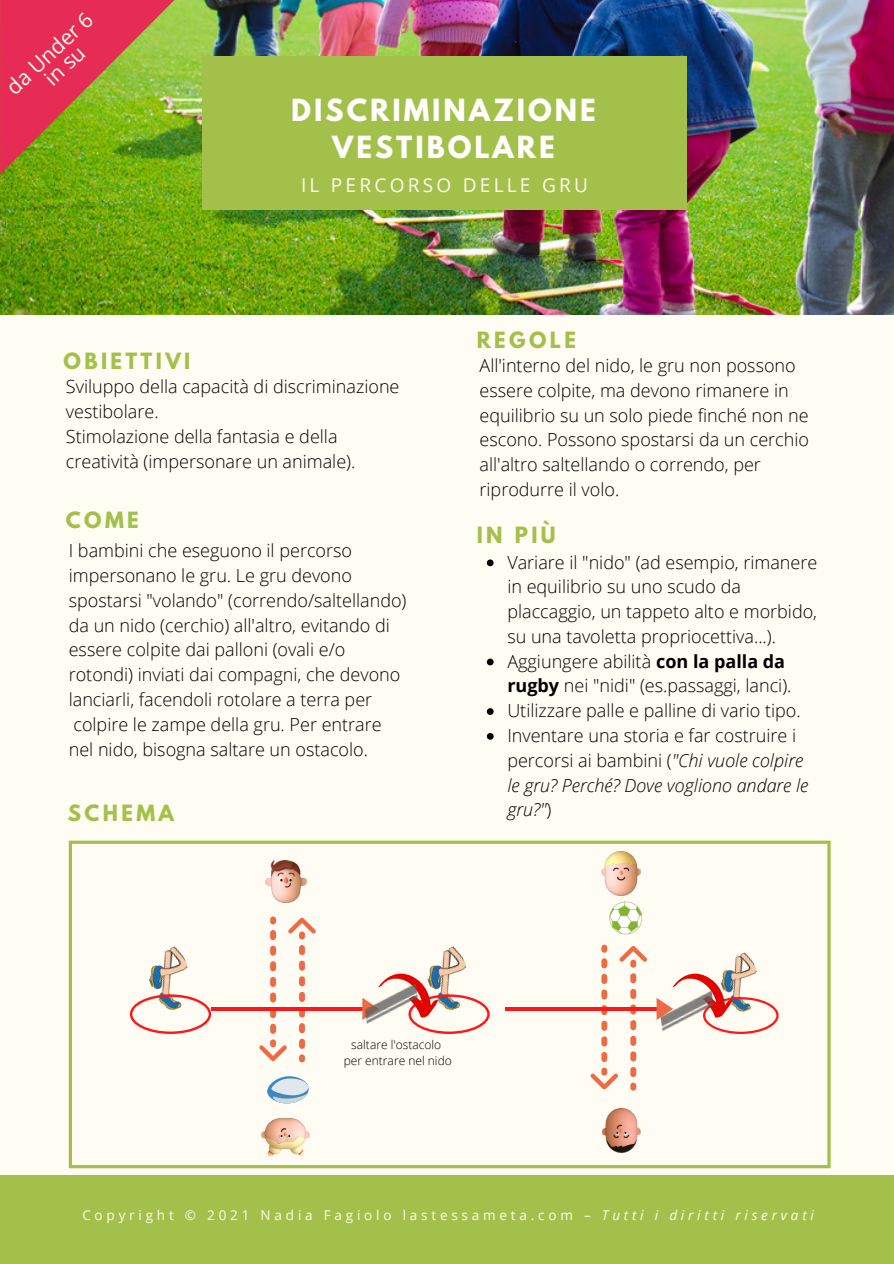
<style>
.page{position:relative;width:894px;height:1264px;background:#fff}
.page>*{position:absolute;margin:0;border:0;box-sizing:border-box;transform-origin:0 0}
.t1{font:700 27px/37.2px "League Spartan";letter-spacing:.11em;color:#fff;text-align:center}
.t2{font:21px "Open Sans";color:#fffcf3}
.t3{font:700 19.8px "League Spartan";letter-spacing:.17em;color:#a3c14a}
.t4{font:19.05px "Open Sans";letter-spacing:.17em;color:#fffcf3}
.t5{font:300 18px/24.8px "Open Sans";color:#000}
.t6{font:italic 300 18px/24.8px "Open Sans";color:#000}
.t7{font:13.5px "Open Sans";letter-spacing:.28em;color:#fffcf3}
.t8{font:300 12px "Open Sans";color:#000}
.s1{font-weight:700}
.s2{font-style:normal}
.s3{font-style:italic}
</style>
<div class="page">
<div style="left:0;top:0;width:893px;height:1263px;background:#fffcf3"></div>
<img style="left:0;top:0;width:893px;height:314px">
<div style="left:202px;top:56px;width:484px;height:153px;background:#a3c14a"></div>
<div style="left:0;top:1175px;width:893px;height:88px;background:#a3c14a"></div>
<svg style="left:69px;top:840px;width:761px;height:328px"></svg>
<img style="left:141px;top:944px;width:58px;height:50px">
<svg style="left:130px;top:994px;width:81px;height:39px"></svg>
<img style="left:420px;top:944px;width:58px;height:29px">
<img style="left:713px;top:950px;width:54px;height:23px">
<img style="left:265px;top:860px;width:41px;height:42px">
<img style="left:262px;top:1118px;width:47px;height:37px">
<img style="left:602px;top:1108px;width:38px;height:44px">
<img style="left:601px;top:851px;width:39px;height:44px">
<svg style="left:609px;top:901px;width:33px;height:33px"></svg>
<div style="left:630px;top:959px;width:6px;height:8px;background:#ed6b44;border-radius:3px"></div>
<svg style="left:630px;top:973px;width:6px;height:104px"></svg>
<div style="left:630px;top:1082px;width:6px;height:8px;background:#ed6b44;border-radius:3px"></div>
<svg style="left:618px;top:945px;width:30px;height:18px"></svg>
<div style="left:601px;top:1067px;width:6px;height:8px;background:#ed6b44;border-radius:3px"></div>
<svg style="left:601px;top:958px;width:6px;height:104px"></svg>
<div style="left:601px;top:944px;width:6px;height:8px;background:#ed6b44;border-radius:3px"></div>
<svg style="left:589px;top:1072px;width:29px;height:17px"></svg>
<img style="left:0;top:0;width:174px;height:175px">
<svg style="left:258px;top:917px;width:59px;height:201px"></svg>
<hr style="left:211px;top:1007px;width:155px;height:3px;background:#ff1616">
<svg style="left:362px;top:973px;width:127px;height:60px"></svg>
<hr style="left:505px;top:1007px;width:155px;height:3px;background:#ff1616">
<svg style="left:656px;top:973px;width:122px;height:60px"></svg>
<img style="left:361px;top:980px;width:59px;height:46px">
<svg style="left:486px;top:559px;width:7px;height:7px"></svg>
<svg style="left:486px;top:658px;width:7px;height:7px"></svg>
<svg style="left:486px;top:708px;width:7px;height:7px"></svg>
<svg style="left:486px;top:733px;width:7px;height:6px"></svg>
<img style="left:657px;top:987px;width:59px;height:47px">
<p class="t2" style="left:0;top:79px;width:110px;rotate:-43deg">da Under 6</p>
<p class="t2" style="left:38px;top:70px;width:48px;rotate:-43deg">in su</p>
<p class="t1" style="left:291px;top:94px;width:306px">DISCRIMINAZIONE<br>VESTIBOLARE</p>
<p class="t4" style="left:301px;top:172px;width:288px">IL PERCORSO DELLE GRU</p>
<p class="t3" style="left:476px;top:330px;width:101px">REGOLE</p>
<p class="t3" style="left:64px;top:351px;width:128px">OBIETTIVI</p>
<p class="t5" style="left:66px;top:374px;width:335px">Sviluppo della capacità di discriminazione vestibolare.</p>
<p class="t5" style="left:66px;top:423px;width:291px">Stimolazione della fantasia e della creatività (impersonare un animale).</p>
<p class="t3" style="left:66px;top:510px;width:74px">COME</p>
<p class="t5" style="left:69px;top:538px;width:339px">I bambini che eseguono il percorso impersonano le gru. Le gru devono spostarsi "volando" (correndo/saltellando) da un nido (cerchio) all'altro, evitando di essere colpite dai palloni (ovali e/o rotondi) inviati dai compagni, che devono lanciarli, facendoli rotolare a terra per colpire le zampe della gru. Per entrare<br>nel nido, bisogna saltare un ostacolo.</p>
<p class="t3" style="left:68px;top:803px;width:108px">SCHEMA</p>
<p class="t5" style="left:479px;top:353px;width:331px">All'interno del nido, le gru non possono essere colpite, ma devono rimanere in equilibrio su un solo piede finché non ne escono. Possono spostarsi da un cerchio all'altro saltellando o correndo, per riprodurre il volo.</p>
<p class="t3" style="left:476px;top:525px;width:80px">IN PIÙ</p>
<p class="t5" style="left:507px;top:549px;width:311px">Variare il "nido" (ad esempio, rimanere in equilibrio su uno scudo da placcaggio, un tappeto alto e morbido, su una tavoletta propriocettiva...).</p>
<p class="t5" style="left:507px;top:648px;width:285px">Aggiungere abilità <span class="s1">con la palla da rugby</span> nei "nidi" (es.passaggi, lanci).</p>
<p class="t5" style="left:507px;top:697px;width:295px">Utilizzare palle e palline di vario tipo.</p>
<p class="t6" style="left:507px;top:722px;width:302px"><span class="s2">Inventare una storia e far costruire i percorsi ai bambini (</span>"Chi vuole colpire le gru? Perché? Dove vogliono andare le gru?"<span class="s2">)</span></p>
<p class="t8" style="left:351px;top:1036px;width:91px">saltare l'ostacolo</p>
<p class="t8" style="left:343px;top:1052px;width:110px">per entrare nel nido</p>
<p class="t7" style="left:82px;top:1205px;width:732px">Copyright © 2021 Nadia Fagiolo lastessameta.com – <span class="s3">Tutti i diritti riservati</span></p>
</div>
